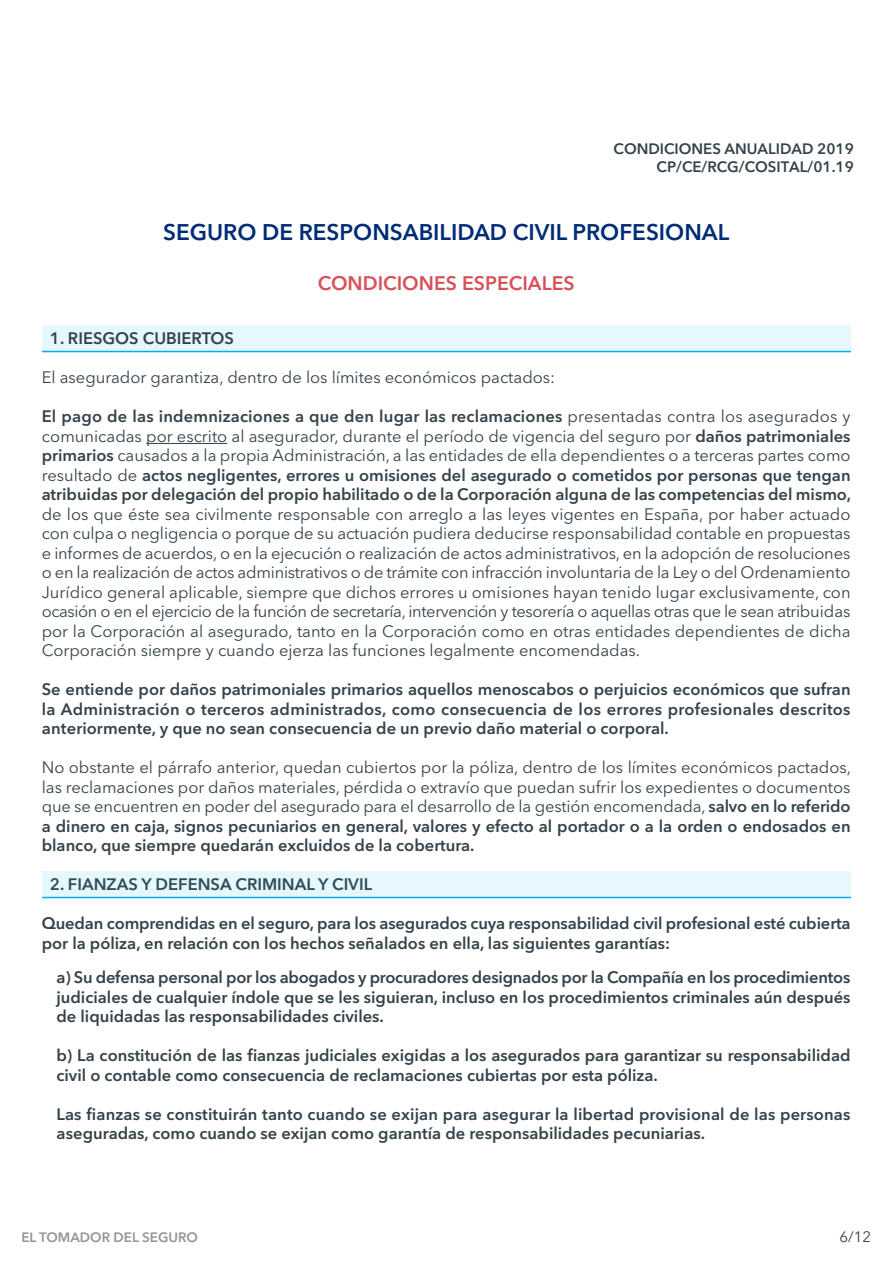
<style>
.page{position:relative;width:893px;height:1263px;background:#fff}
.page>*{position:absolute;margin:0;border:0;box-sizing:border-box;transform-origin:0 0}
.t1{font:600 22.5px "Avenir Next LT Pro";color:#002c75}
.t2{font:600 19.5px "Avenir Next LT Pro";color:#d7515a}
.t3{font:600 16.5px/19.5px "Avenir Next LT Pro";color:#35424a;text-align:justify}
.t4{font:16.5px/19.5px "Avenir Next LT Pro";color:#35424a;text-align:justify}
.t5{font:600 15px/18px "Avenir Next LT Pro";color:#35424a;text-align:right}
.t6{font:15px "Avenir Next LT Pro";color:#35424a}
.t7{font:600 13.5px "Avenir Next LT Pro";color:#939598}
.s1{font-weight:400}
.s2{font-weight:600}
</style>
<div class="page">
<div style="left:42px;top:325px;width:809px;height:26px;background:#e6f7fd"></div>
<hr style="left:146px;top:443px;width:81px;height:1px;background:#35424a">
<hr style="left:42px;top:351px;width:809px;height:1px;background:#00aeef">
<div style="left:42px;top:871px;width:809px;height:27px;background:#e6f7fd"></div>
<p class="t5" style="left:614px;top:142px;width:242px">CONDICIONES ANUALIDAD 2019<br>CP/CE/RCG/COSITAL/01.19</p>
<h1 class="t1" style="left:163px;top:224px;width:568px">SEGURO DE RESPONSABILIDAD CIVIL PROFESIONAL</h1>
<p class="t2" style="left:318px;top:276px;width:259px">CONDICIONES ESPECIALES</p>
<p class="t3" style="left:50px;top:330px;width:186px">1. RIESGOS CUBIERTOS</p>
<p class="t4" style="left:42px;top:369px;width:515px">El asegurador garantiza, dentro de los límites económicos pactados:</p>
<p class="t3" style="left:42px;top:409px;width:811px">El pago de las indemnizaciones a que den lugar las reclamaciones <span class="s1">presentadas contra los asegurados y comunicadas por escrito al asegurador, durante el período de vigencia del seguro por</span> daños patrimoniales primarios <span class="s1">causados a la propia Administración, a las entidades de ella dependientes o a terceras partes como resultado de</span> actos negligentes, errores u omisiones del asegurado o cometidos por personas que tengan atribuidas por delegación del propio habilitado o de la Corporación alguna de las competencias del mismo,</p>
<p class="t4" style="left:42px;top:506px;width:810px">de los que éste sea civilmente responsable con arreglo a las leyes vigentes en España, por haber actuado con culpa o negligencia o porque de su actuación pudiera deducirse responsabilidad contable en propuestas e informes de acuerdos, o en la ejecución o realización de actos administrativos, en la adopción de resoluciones o en la realización de actos administrativos o de trámite con infracción involuntaria de la Ley o del Ordenamiento Jurídico general aplicable, siempre que dichos errores u omisiones hayan tenido lugar exclusivamente, con ocasión o en el ejercicio de la función de secretaría, intervención y tesorería o aquellas otras que le sean atribuidas por la Corporación al asegurado, tanto en la Corporación como en otras entidades dependientes de dicha Corporación siempre y cuando ejerza las funciones legalmente encomendadas.</p>
<p class="t3" style="left:42px;top:682px;width:810px">Se entiende por daños patrimoniales primarios aquellos menoscabos o perjuicios económicos que sufran la Administración o terceros administrados, como consecuencia de los errores profesionales descritos anteriormente, y que no sean consecuencia de un previo daño material o corporal.</p>
<p class="t4" style="left:42px;top:760px;width:811px">No obstante el párrafo anterior, quedan cubiertos por la póliza, dentro de los límites económicos pactados, las reclamaciones por daños materiales, pérdida o extravío que puedan sufrir los expedientes o documentos que se encuentren en poder del asegurado para el desarrollo de la gestión encomendada, <span class="s2">salvo en lo referido a dinero en caja, signos pecuniarios en general, valores y efecto al portador o a la orden o endosados en blanco, que siempre quedarán excluidos de la cobertura.</span></p>
<p class="t3" style="left:50px;top:877px;width:324px">2. FIANZAS Y DEFENSA CRIMINAL Y CIVIL</p>
<p class="t3" style="left:42px;top:916px;width:810px">Quedan comprendidas en el seguro, para los asegurados cuya responsabilidad civil profesional esté cubierta por la póliza, en relación con los hechos señalados en ella, las siguientes garantías:</p>
<p class="t3" style="left:56px;top:969px;width:796px">a) Su defensa personal por los abogados y procuradores designados por la Compañía en los procedimientos judiciales de cualquier índole que se les siguieran, incluso en los procedimientos criminales aún después de liquidadas las responsabilidades civiles.</p>
<p class="t3" style="left:56px;top:1047px;width:795px">b) La constitución de las fianzas judiciales exigidas a los asegurados para garantizar su responsabilidad civil o contable como consecuencia de reclamaciones cubiertas por esta póliza.</p>
<p class="t3" style="left:56px;top:1106px;width:795px">Las fianzas se constituirán tanto cuando se exijan para asegurar la libertad provisional de las personas aseguradas, como cuando se exijan como garantía de responsabilidades pecuniarias.</p>
<p class="t7" style="left:21px;top:1232px;width:178px">EL TOMADOR DEL SEGURO</p>
<p class="t6" style="left:839px;top:1231px;width:33px">6/12</p>
</div>
